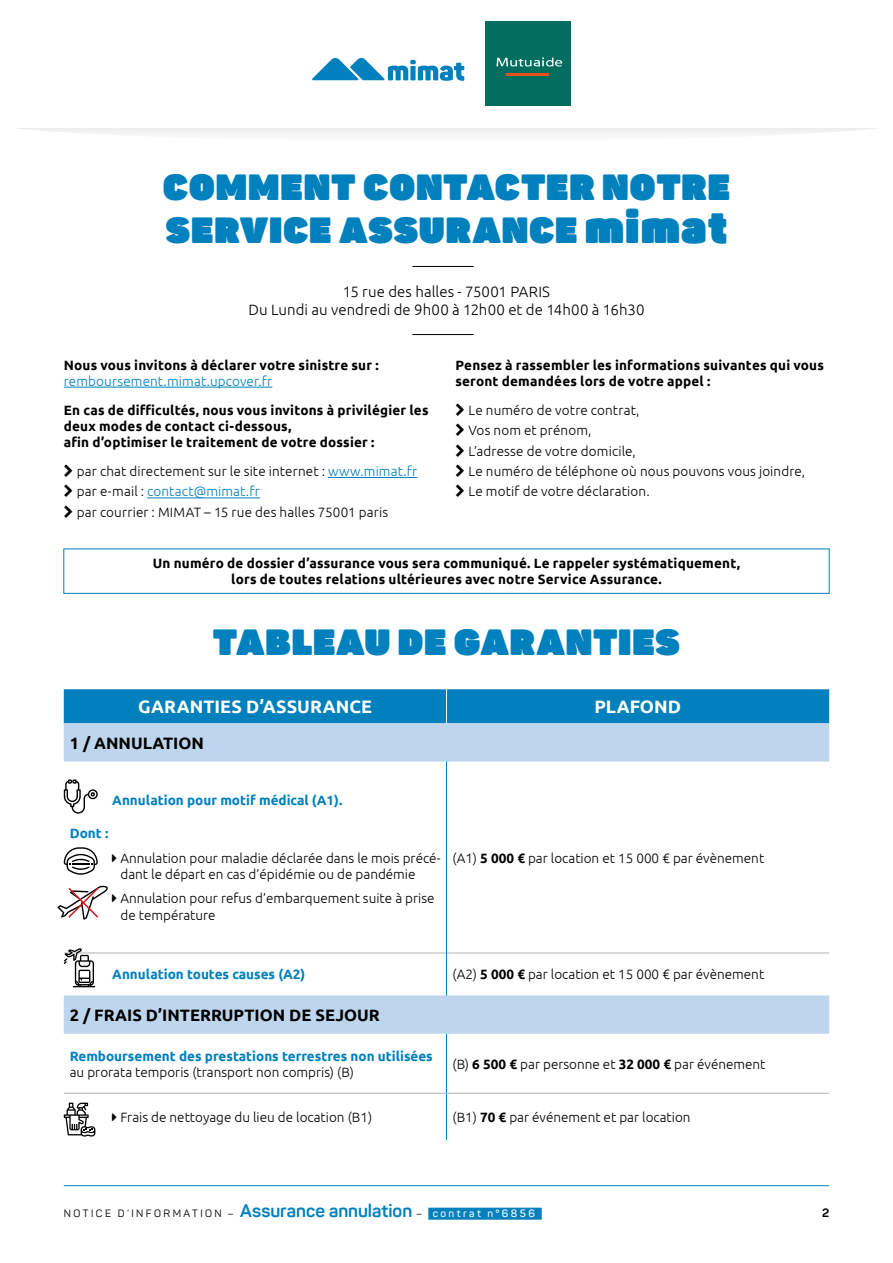
<style>
.page{position:relative;width:893px;height:1263px;background:#fff}
.page>*{position:absolute;margin:0;border:0;box-sizing:border-box;transform-origin:0 0}
.t1{font:900 36px/43.5px "Panton";letter-spacing:.03em;color:#0080bc}
.t2{font:700 18px "Ubuntu";letter-spacing:.005em;color:#fff}
.t3{font:700 16.5px "Ubuntu";color:#000}
.t4{font:300 15px/18px "Ubuntu";letter-spacing:.005em;color:#000;text-align:center}
.t5{font:300 13.5px/20.4px "Ubuntu";color:#000}
.t6{font:700 13.5px/16.2px "Ubuntu";letter-spacing:.015em;color:#000}
.t7{font:700 13.5px "Ubuntu";color:#0080bc}
.t8{font:300 13.5px "Ubuntu";letter-spacing:.01em;color:#0080bc}
.t9{font:700 12px "Panton";color:#000}
.t10{font:10.5px "Panton";letter-spacing:.23em;color:#000}
.s1{font-size:46.5px}
.s2{color:#0080bc}
.s3{font-weight:700}
.s4{font-weight:700;font-size:18px;color:#0080bc}
.s5{font-weight:600;color:#fff}
</style>
<div class="page">
<div style="left:18px;top:128px;width:857px;height:6px;background:#f2f2f1"></div>
<hr style="left:64px;top:1185px;width:765px;height:1px;background:#0080bc">
<div style="left:428px;top:1208px;width:114px;height:12px;background:#0080bc"></div>
<div style="left:486px;top:21px;width:85px;height:85px;background:#036e5f"></div>
<hr style="left:506px;top:74px;width:43px;height:2px;background:#e8511f">
<svg style="left:496px;top:57px;width:66px;height:10px"></svg>
<svg style="left:312px;top:58px;width:152px;height:23px"></svg>
<hr style="left:64px;top:387px;width:208px;height:1px;background:#0080bc">
<hr style="left:328px;top:477px;width:89px;height:1px;background:#0080bc">
<hr style="left:147px;top:497px;width:113px;height:1px;background:#0080bc">
<div style="left:63px;top:548px;width:767px;height:46px;border:1px solid #0080bc"></div>
<hr style="left:412px;top:266px;width:62px;height:1px;background:#000">
<hr style="left:412px;top:334px;width:62px;height:1px;background:#000">
<div style="left:64px;top:689px;width:765px;height:34px;background:#0080bc"></div>
<svg style="left:64px;top:723px;width:765px;height:311px"></svg>
<hr style="left:446px;top:689px;width:1px;height:34px;background:#fff">
<hr style="left:64px;top:953px;width:382px;height:1px;background:#b3b2b2">
<hr style="left:447px;top:953px;width:382px;height:1px;background:#b3b2b2">
<hr style="left:446px;top:761px;width:1px;height:192px;background:#0080bc">
<hr style="left:446px;top:953px;width:1px;height:42px;background:#0080bc">
<hr style="left:446px;top:1034px;width:1px;height:59px;background:#0080bc">
<hr style="left:446px;top:1093px;width:1px;height:47px;background:#0080bc">
<hr style="left:64px;top:1093px;width:382px;height:1px;background:#b3b2b2">
<hr style="left:446px;top:1093px;width:383px;height:1px;background:#b3b2b2">
<svg style="left:64px;top:779px;width:34px;height:35px"></svg>
<svg style="left:64px;top:847px;width:34px;height:28px"></svg>
<svg style="left:64px;top:1103px;width:31px;height:33px"></svg>
<svg style="left:64px;top:948px;width:31px;height:39px"></svg>
<svg style="left:112px;top:854px;width:5px;height:7px"></svg>
<svg style="left:57px;top:885px;width:60px;height:35px"></svg>
<h1 class="t1" style="left:163px;top:163px;width:568px">COMMENT CONTACTER NOTRE<br>SERVICE ASSURANCE <span class="s1">mimat</span></h1>
<p class="t4" style="left:248px;top:283px;width:398px">15 rue des halles - 75001 PARIS<br>Du Lundi au vendredi de 9h00 à 12h00 et de 14h00 à 16h30</p>
<p class="t6" style="left:64px;top:356px;width:316px">Nous vous invitons à déclarer votre sinistre sur :</p>
<p class="t8" style="left:64px;top:373px;width:210px">remboursement.mimat.upcover.fr</p>
<p class="t6" style="left:64px;top:402px;width:366px">En cas de difficultés, nous vous invitons à privilégier les deux modes de contact ci-dessous,<br>afin d’optimiser le traitement de votre dossier :</p>
<p class="t5" style="left:77px;top:461px;width:342px">par chat directement sur le site internet : <span class="s2">www.mimat.fr </span>par e-mail : <span class="s2">contact@mimat.fr<br></span>par courrier : MIMAT – 15 rue des halles 75001 paris</p>
<p class="t6" style="left:455px;top:356px;width:370px">Pensez à rassembler les informations suivantes qui vous seront demandées lors de votre appel :</p>
<p class="t5" style="left:468px;top:399px;width:338px">Le numéro de votre contrat,<br>Vos nom et prénom,<br>L’adresse de votre domicile,<br>Le numéro de téléphone où nous pouvons vous joindre,<br>Le motif de votre déclaration.</p>
<p class="t6" style="left:153px;top:555px;width:589px;text-align:center">Un numéro de dossier d’assurance vous sera communiqué. Le rappeler systématiquement, lors de toutes relations ultérieures avec notre Service Assurance.</p>
<h1 class="t1" style="left:213px;top:618px;width:469px">TABLEAU DE GARANTIES</h1>
<h2 class="t2" style="left:138px;top:696px;width:235px">GARANTIES D’ASSURANCE</h2>
<h2 class="t2" style="left:594px;top:696px;width:88px">PLAFOND</h2>
<p class="t3" style="left:70px;top:733px;width:136px">1 / ANNULATION</p>
<p class="t7" style="left:112px;top:792px;width:231px">Annulation pour motif médical (A1).</p>
<p class="t7" style="left:70px;top:825px;width:40px">Dont :</p>
<p class="t5" style="left:120px;top:849px;width:321px;line-height:16.2px">Annulation pour maladie déclarée dans le mois précé&shy;dant le départ en cas d’épidémie ou de pandémie</p>
<p class="t5" style="left:120px;top:890px;width:316px;line-height:16.2px">Annulation pour refus d’embarquement suite à prise de température</p>
<p class="t5" style="left:452px;top:847px;width:313px">(A1) <span class="s3">5 000 €</span> par location et 15 000 € par évènement</p>
<p class="t7" style="left:112px;top:966px;width:195px">Annulation toutes causes (A2)</p>
<p class="t5" style="left:452px;top:964px;width:313px">(A2) <span class="s3">5 000 €</span> par location et 15 000 € par évènement</p>
<p class="t3" style="left:70px;top:1005px;width:312px">2 / FRAIS D’INTERRUPTION DE SEJOUR</p>
<p class="t7" style="left:70px;top:1048px;width:365px">Remboursement des prestations terrestres non utilisées</p>
<p class="t5" style="left:70px;top:1061px;width:286px">au prorata temporis (transport non compris) (B)</p>
<p class="t5" style="left:452px;top:1053px;width:314px">(B) <span class="s3">6 500 €</span> par personne et <span class="s3">32 000 €</span> par événement</p>
<p class="t5" style="left:120px;top:1107px;width:253px">Frais de nettoyage du lieu de location (B1)</p>
<p class="t5" style="left:452px;top:1106px;width:240px">(B1) <span class="s3">70 €</span> par événement et par location</p>
<p class="t10" style="left:64px;top:1206px;width:473px">NOTICE D’INFORMATION – <span class="s4">Assurance annulation</span> – <span class="s5">contrat n°6856</span></p>
<p class="t9" style="left:822px;top:1205px;width:9px">2</p>
</div>
